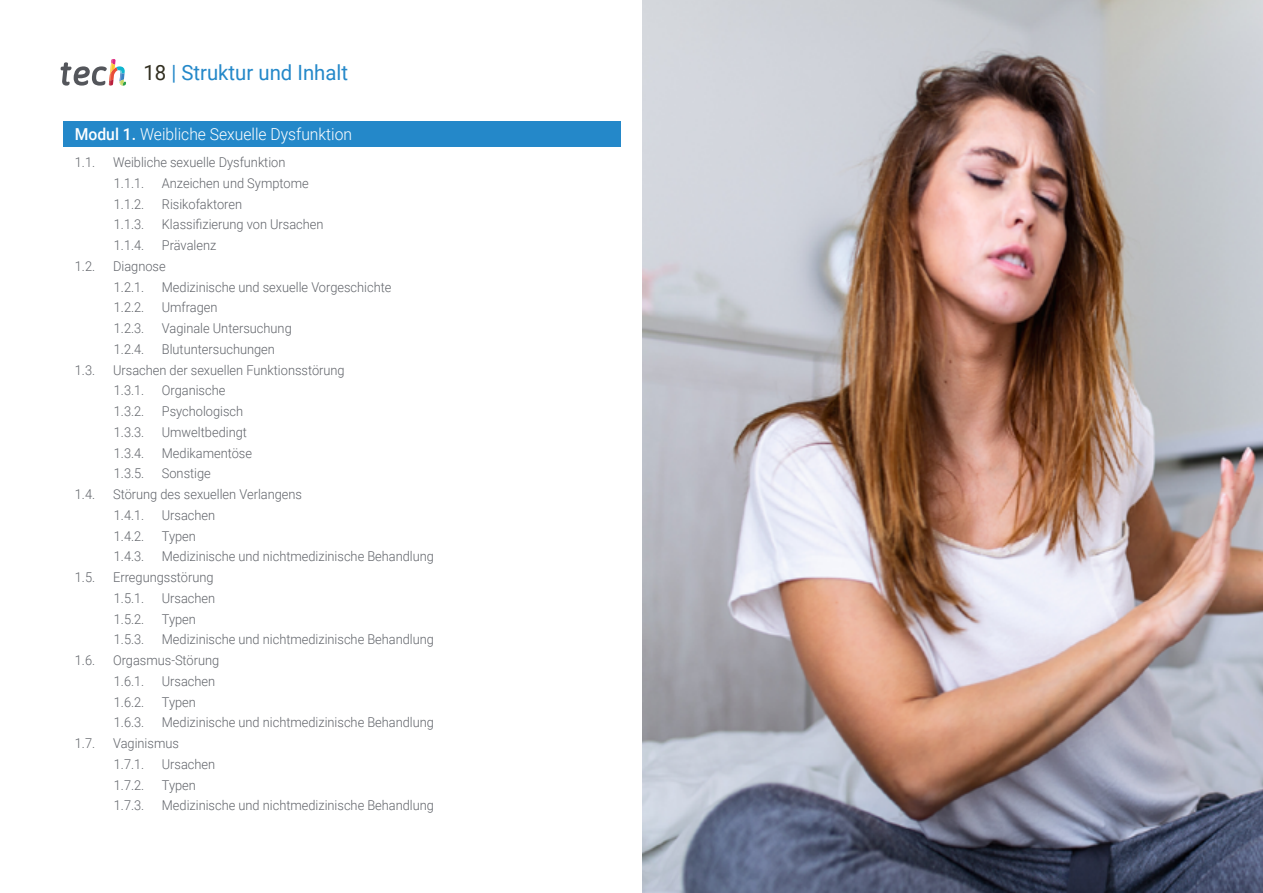
<style>
.page{position:relative;width:1263px;height:893px;background:#fff}
.page>*{position:absolute;margin:0;border:0;box-sizing:border-box;transform-origin:0 0}
.t1{font:21px "Roboto";color:#2488c9}
.t2{font:300 16.5px "Roboto";color:#fff;scale:.95 1}
.t3{font:300 13.5px/20.7px "Roboto";color:#61646a;scale:.95 1}
.s1{color:#312e20}
.s2{font-weight:500}
</style>
<div class="page">
<div style="left:64px;top:121px;width:557px;height:25px;background:#2488c9"></div>
<svg style="left:61px;top:59px;width:65px;height:27px"></svg>
<img style="left:642px;top:0;width:621px;height:893px">
<h1 class="t1" style="left:144px;top:57px;width:206px"><span class="s1">18</span> | Struktur und Inhalt</h1>
<p class="t2" style="left:75px;top:123px;width:293px"><span class="s2">Modul 1.</span> Weibliche Sexuelle Dysfunktion</p>
<p class="t3" style="left:75px;top:151px;width:23px">1.1.</p>
<p class="t3" style="left:113px;top:151px;width:183px">Weibliche sexuelle Dysfunktion<br>1.1.1.</p>
<p class="t3" style="left:162px;top:172px;width:156px">Anzeichen und Symptome</p>
<p class="t3" style="left:114px;top:193px;width:34px">1.1.2.</p>
<p class="t3" style="left:162px;top:193px;width:86px">Risikofaktoren</p>
<p class="t3" style="left:114px;top:214px;width:34px">1.1.3.</p>
<p class="t3" style="left:162px;top:214px;width:172px">Klassifizierung von Ursachen</p>
<p class="t3" style="left:114px;top:234px;width:34px">1.1.4.</p>
<p class="t3" style="left:162px;top:234px;width:59px">Prävalenz</p>
<p class="t3" style="left:75px;top:255px;width:23px">1.2.</p>
<p class="t3" style="left:113px;top:255px;width:57px">Diagnose<br>1.2.1.</p>
<p class="t3" style="left:162px;top:276px;width:243px">Medizinische und sexuelle Vorgeschichte</p>
<p class="t3" style="left:114px;top:297px;width:34px">1.2.2.</p>
<p class="t3" style="left:162px;top:297px;width:60px">Umfragen</p>
<p class="t3" style="left:114px;top:317px;width:34px">1.2.3.</p>
<p class="t3" style="left:162px;top:317px;width:138px">Vaginale Untersuchung</p>
<p class="t3" style="left:114px;top:338px;width:34px">1.2.4.</p>
<p class="t3" style="left:162px;top:338px;width:121px">Blutuntersuchungen</p>
<p class="t3" style="left:75px;top:359px;width:23px">1.3.</p>
<p class="t3" style="left:113px;top:359px;width:245px">Ursachen der sexuellen Funktionsstörung<br>1.3.1.</p>
<p class="t3" style="left:162px;top:380px;width:68px">Organische</p>
<p class="t3" style="left:114px;top:400px;width:34px">1.3.2.</p>
<p class="t3" style="left:162px;top:400px;width:87px">Psychologisch</p>
<p class="t3" style="left:114px;top:421px;width:34px">1.3.3.</p>
<p class="t3" style="left:162px;top:421px;width:91px">Umweltbedingt</p>
<p class="t3" style="left:114px;top:442px;width:34px">1.3.4.</p>
<p class="t3" style="left:162px;top:442px;width:96px">Medikamentöse</p>
<p class="t3" style="left:114px;top:463px;width:34px">1.3.5.</p>
<p class="t3" style="left:162px;top:463px;width:53px">Sonstige</p>
<p class="t3" style="left:75px;top:483px;width:23px">1.4.</p>
<p class="t3" style="left:113px;top:483px;width:200px">Störung des sexuellen Verlangens<br>1.4.1.</p>
<p class="t3" style="left:162px;top:504px;width:58px">Ursachen</p>
<p class="t3" style="left:114px;top:525px;width:34px">1.4.2.</p>
<p class="t3" style="left:162px;top:525px;width:37px">Typen</p>
<p class="t3" style="left:114px;top:546px;width:34px">1.4.3.</p>
<p class="t3" style="left:162px;top:546px;width:288px">Medizinische und nichtmedizinische Behandlung</p>
<p class="t3" style="left:75px;top:566px;width:23px">1.5.</p>
<p class="t3" style="left:113px;top:566px;width:107px">Erregungsstörung<br>1.5.1.</p>
<p class="t3" style="left:162px;top:587px;width:58px">Ursachen</p>
<p class="t3" style="left:114px;top:608px;width:34px">1.5.2.</p>
<p class="t3" style="left:162px;top:608px;width:37px">Typen</p>
<p class="t3" style="left:114px;top:629px;width:34px">1.5.3.</p>
<p class="t3" style="left:162px;top:629px;width:288px">Medizinische und nichtmedizinische Behandlung</p>
<p class="t3" style="left:75px;top:649px;width:23px">1.6.</p>
<p class="t3" style="left:113px;top:649px;width:113px">Orgasmus-Störung<br>1.6.1.</p>
<p class="t3" style="left:162px;top:670px;width:58px">Ursachen</p>
<p class="t3" style="left:114px;top:691px;width:34px">1.6.2.</p>
<p class="t3" style="left:162px;top:691px;width:37px">Typen</p>
<p class="t3" style="left:114px;top:712px;width:34px">1.6.3.</p>
<p class="t3" style="left:162px;top:712px;width:288px">Medizinische und nichtmedizinische Behandlung</p>
<p class="t3" style="left:75px;top:732px;width:23px">1.7.</p>
<p class="t3" style="left:113px;top:732px;width:71px">Vaginismus<br>1.7.1.</p>
<p class="t3" style="left:162px;top:753px;width:58px">Ursachen</p>
<p class="t3" style="left:114px;top:774px;width:34px">1.7.2.</p>
<p class="t3" style="left:162px;top:774px;width:37px">Typen</p>
<p class="t3" style="left:114px;top:795px;width:34px">1.7.3.</p>
<p class="t3" style="left:162px;top:795px;width:288px">Medizinische und nichtmedizinische Behandlung</p>
</div>
